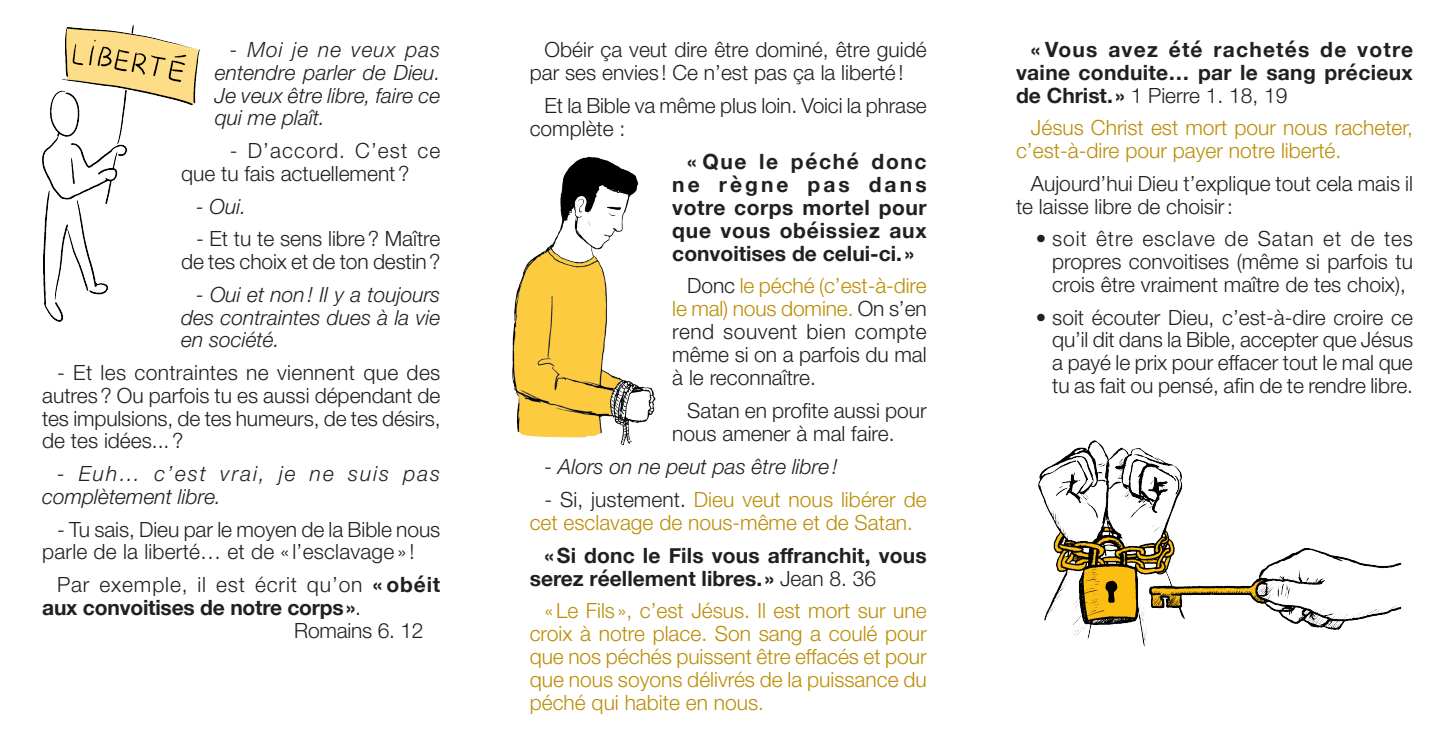
<style>
.page{position:relative;width:1449px;height:745px;background:#fff}
.page>*{position:absolute;margin:0;border:0;box-sizing:border-box;transform-origin:0 0}
.Texte_courant_12-13{font:300 21px/22.9px "Helvetica Neue LT Std";color:#231f20}
.Texte_courant_12-13-2{font:300 21px/22.9px "Helvetica Neue LT Std";color:#bb8d07}
.texte_retrait{font:300 21px/22.8px "Helvetica Neue LT Std";color:#231f20;text-align:justify}
.Texte_courant_12-13-3{font:700 21px/22.9px "Helvetica Neue";letter-spacing:.01em;color:#231f20;text-align:justify}
.Texte_courant_12-13-4{font:italic 300 21px/22.8px "Helvetica Neue LT Std";color:#231f20;text-align:justify}
.Texte_courant_12-13-5{font:300 21px "Helvetica Neue LT Std";letter-spacing:.04em;color:#231f20}
.Texte_courant_12-13-6{font:700 21px "Helvetica Neue";letter-spacing:-.01em;color:#231f20}
.s1{font-family:"Helvetica Neue";font-weight:700}
.s2{font-family:"Helvetica Neue LT Std";font-weight:300}
.s3{color:#bb8d07}
.s4{color:#231f20}
</style>
<div class="page">
<img style="left:42px;top:25px;width:159px;height:297px">
<img style="left:512px;top:156px;width:144px;height:289px">
<img style="left:1038px;top:440px;width:363px;height:207px">
<p class="Texte_courant_12-13-4" style="left:215px;top:38px;width:227px;text-indent:15px">- Moi je ne veux pas entendre parler de Dieu.<br>Je veux être libre, faire ce qui me plaît.</p>
<p class="Texte_courant_12-13" style="left:181px;top:139px;width:261px;text-indent:49px">- D’accord. C’est ce que tu fais actuellement?</p>
<p class="Texte_courant_12-13-4" style="left:196px;top:194px;width:52px">- Oui.</p>
<p class="Texte_courant_12-13" style="left:181px;top:227px;width:261px;text-align:right">- Et tu te sens libre? Maître de tes choix et de ton destin?</p>
<p class="Texte_courant_12-13-4" style="left:181px;top:282px;width:261px;text-indent:15px">- Oui et non! Il y a toujours des contraintes dues à la vie en société.</p>
<p class="Texte_courant_12-13" style="left:42px;top:360px;width:400px;text-align:justify;text-indent:15px">- Et les contraintes ne viennent que des autres? Ou parfois tu es aussi dépendant de tes impulsions, de tes humeurs, de tes désirs, de tes idées...?</p>
<p class="Texte_courant_12-13-4" style="left:42px;top:461px;width:400px;text-indent:15px">- Euh… c’est vrai, je ne suis pas complètement libre.</p>
<p class="Texte_courant_12-13" style="left:42px;top:517px;width:400px;text-indent:15px">- Tu sais, Dieu par le moyen de la Bible nous parle de la liberté… et de « l’esclavage » !</p>
<p class="Texte_courant_12-13-5" style="left:57px;top:571px;width:385px">Par exemple, il est écrit qu’on <span class="s1">« obéit</span></p>
<p class="Texte_courant_12-13-6" style="left:42px;top:590px;width:320px">aux convoitises de notre corps»<span class="s2">.</span></p>
<p class="Texte_courant_12-13" style="left:294px;top:618px;width:131px">Romains 6. 12</p>
<p class="Texte_courant_12-13" style="left:530px;top:38px;width:398px;text-indent:15px">Obéir ça veut dire être dominé, être guidé par ses envies ! Ce n’est pas ça la liberté!</p>
<p class="Texte_courant_12-13" style="left:530px;top:93px;width:399px;text-indent:15px">Et la Bible va même plus loin. Voici la phrase complète :</p>
<p class="Texte_courant_12-13-3" style="left:672px;top:150px;width:256px;text-indent:15px">« Que le péché donc ne règne pas dans votre corps mortel pour que vous obéissiez aux convoitises de celui-ci. »</p>
<p class="Texte_courant_12-13" style="left:672px;top:274px;width:256px;text-align:justify;text-indent:15px">Donc <span class="s3">le péché (c’est-à-dire le mal) nous domine.</span> On s’en rend souvent bien compte même si on a parfois du mal à le reconnaître.</p>
<p class="Texte_courant_12-13" style="left:672px;top:398px;width:256px;text-indent:15px">Satan en profite aussi pour nous amener à mal faire.</p>
<p class="Texte_courant_12-13-4" style="left:544px;top:454px;width:295px">- Alors on ne peut pas être libre!</p>
<p class="Texte_courant_12-13-2" style="left:530px;top:487px;width:398px;text-indent:15px"><span class="s4">- Si, justement.</span> Dieu veut nous libérer de cet esclavage de nous-même et de Satan.</p>
<p class="Texte_courant_12-13-3" style="left:530px;top:544px;width:398px;text-indent:15px">« Si donc le Fils vous affranchit, vous serez réellement libres. » <span class="s2">Jean 8. 36</span></p>
<p class="Texte_courant_12-13-2" style="left:530px;top:598px;width:398px;text-align:justify;text-indent:15px">«Le Fils », c’est Jésus. Il est mort sur une croix à notre place. Son sang a coulé pour que nos péchés puissent être effacés et pour que nous soyons délivrés de la puissance du péché qui habite en nous.</p>
<p class="Texte_courant_12-13-3" style="left:1016px;top:39px;width:398px;text-indent:15px">« Vous avez été rachetés de votre vaine conduite… par le sang précieux de Christ. » <span class="s2">1 Pierre 1. 18, 19</span></p>
<p class="Texte_courant_12-13-2" style="left:1016px;top:116px;width:398px;text-indent:15px">Jésus Christ est mort pour nous racheter, c’est-à-dire pour payer notre liberté.</p>
<p class="Texte_courant_12-13" style="left:1016px;top:171px;width:398px;text-indent:15px">Aujourd’hui Dieu t’explique tout cela mais il te laisse libre de choisir:</p>
<p class="texte_retrait" style="left:1052px;top:227px;width:362px;text-indent:-16px">• soit être esclave de Satan et de tes propres convoitises (même si parfois tu crois être vraiment maître de tes choix),</p>
<p class="texte_retrait" style="left:1052px;top:305px;width:362px;text-indent:-16px">• soit écouter Dieu, c’est-à-dire croire ce qu’il dit dans la Bible, accepter que Jésus a payé le prix pour effacer tout le mal que tu as fait ou pensé, afin de te rendre libre.</p>
</div>
